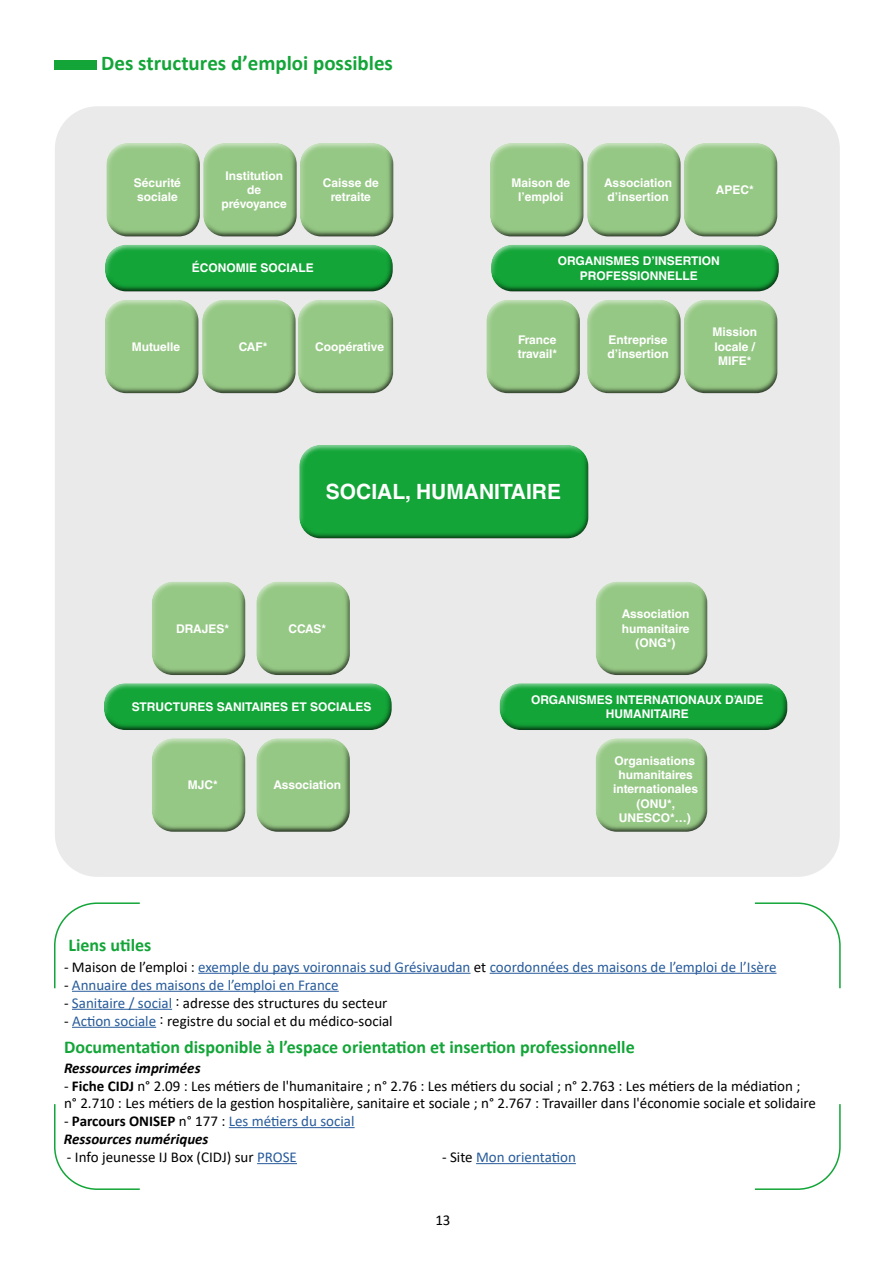
<style>
.page{position:relative;width:893px;height:1263px;background:#fff}
.page>*{position:absolute;margin:0;border:0;box-sizing:border-box;transform-origin:0 0}
.t1{font:700 21px "Calibri";color:#13a538}
.t2{font:700 21px "Helvetica LT Std";color:#fff}
.t3{font:700 18px "Calibri";color:#13a538}
.t4{font:15px/17.2px "Calibri";color:#000}
.t5{font:15px "Calibri";color:#275b9b}
.t6{font:italic 700 15px/18px "Calibri";color:#000}
.t7{font:700 12px/14.4px "Helvetica LT Std";color:#fff;text-align:center}
.s1{color:#000}
.s2{color:#275b9b}
.s3{font-weight:700}
.s4{font-weight:400;font-style:normal}
.s5{font-style:normal}
.s6{font-weight:400;font-style:normal;color:#275b9b}
</style>
<div class="page">
<div style="left:54px;top:60px;width:43px;height:10px;background:#13a538"></div>
<svg style="left:54px;top:902px;width:787px;height:288px"></svg>
<div style="left:55px;top:106px;width:785px;height:771px;background:#ebeaeb;border-radius:43px"></div>
<div style="left:106px;top:141px;width:95px;height:86px;background:#fff;opacity:.75"></div>
<div style="left:106px;top:147px;width:96px;height:90px;background:#000;opacity:.75"></div>
<div style="left:489px;top:141px;width:95px;height:86px;background:#fff;opacity:.75"></div>
<div style="left:489px;top:147px;width:96px;height:90px;background:#000;opacity:.75"></div>
<div style="left:588px;top:573px;width:120px;height:92px;background:#fff;opacity:.75"></div>
<div style="left:592px;top:585px;width:124px;height:97px;background:#000;opacity:.75"></div>
<div style="left:144px;top:573px;width:102px;height:92px;background:#fff;opacity:.75"></div>
<div style="left:148px;top:585px;width:106px;height:97px;background:#000;opacity:.75"></div>
<div style="left:203px;top:140px;width:95px;height:87px;background:#fff;opacity:.75"></div>
<div style="left:203px;top:147px;width:98px;height:91px;background:#000;opacity:.75"></div>
<div style="left:587px;top:140px;width:95px;height:87px;background:#fff;opacity:.75"></div>
<div style="left:587px;top:147px;width:98px;height:91px;background:#000;opacity:.75"></div>
<div style="left:248px;top:573px;width:103px;height:92px;background:#fff;opacity:.75"></div>
<div style="left:253px;top:585px;width:105px;height:99px;background:#000;opacity:.75"></div>
<div style="left:299px;top:140px;width:95px;height:87px;background:#fff;opacity:.75"></div>
<div style="left:299px;top:147px;width:96px;height:91px;background:#000;opacity:.75"></div>
<div style="left:675px;top:134px;width:103px;height:93px;background:#fff;opacity:.75"></div>
<div style="left:680px;top:147px;width:106px;height:98px;background:#000;opacity:.75"></div>
<div style="left:297px;top:297px;width:97px;height:87px;background:#fff;opacity:.75"></div>
<div style="left:297px;top:304px;width:101px;height:91px;background:#000;opacity:.75"></div>
<div style="left:675px;top:291px;width:103px;height:92px;background:#fff;opacity:.75"></div>
<div style="left:680px;top:304px;width:106px;height:98px;background:#000;opacity:.75"></div>
<div style="left:194px;top:291px;width:102px;height:92px;background:#fff;opacity:.75"></div>
<div style="left:199px;top:304px;width:105px;height:98px;background:#000;opacity:.75"></div>
<div style="left:586px;top:297px;width:95px;height:87px;background:#fff;opacity:.75"></div>
<div style="left:586px;top:304px;width:97px;height:91px;background:#000;opacity:.75"></div>
<div style="left:255px;top:736px;width:96px;height:86px;background:#fff;opacity:.75"></div>
<div style="left:255px;top:742px;width:101px;height:91px;background:#000;opacity:.75"></div>
<div style="left:104px;top:297px;width:95px;height:87px;background:#fff;opacity:.75"></div>
<div style="left:104px;top:304px;width:96px;height:91px;background:#000;opacity:.75"></div>
<div style="left:588px;top:730px;width:120px;height:92px;background:#fff;opacity:.75"></div>
<div style="left:592px;top:742px;width:123px;height:98px;background:#000;opacity:.75"></div>
<div style="left:143px;top:730px;width:103px;height:92px;background:#fff;opacity:.75"></div>
<div style="left:148px;top:742px;width:106px;height:98px;background:#000;opacity:.75"></div>
<div style="left:104px;top:243px;width:290px;height:39px;background:#fff;opacity:.75"></div>
<div style="left:104px;top:249px;width:290px;height:43px;background:#000;opacity:.75"></div>
<div style="left:490px;top:243px;width:290px;height:39px;background:#fff;opacity:.75"></div>
<div style="left:490px;top:249px;width:290px;height:43px;background:#000;opacity:.75"></div>
<div style="left:499px;top:681px;width:289px;height:40px;background:#fff;opacity:.75"></div>
<div style="left:499px;top:687px;width:289px;height:44px;background:#000;opacity:.75"></div>
<div style="left:103px;top:681px;width:289px;height:40px;background:#fff;opacity:.75"></div>
<div style="left:103px;top:687px;width:290px;height:44px;background:#000;opacity:.75"></div>
<div style="left:297px;top:443px;width:292px;height:86px;background:#fff;opacity:.75"></div>
<div style="left:297px;top:449px;width:293px;height:90px;background:#000;opacity:.75"></div>
<div style="left:478px;top:291px;width:103px;height:92px;background:#fff;opacity:.75"></div>
<div style="left:483px;top:304px;width:105px;height:98px;background:#000;opacity:.75"></div>
<h1 class="t1" style="left:101px;top:48px;width:293px">Des structures d’emploi possibles</h1>
<p class="t7" style="left:222px;top:168px;width:67px">Institution de prévoyance</p>
<p class="t7" style="left:604px;top:175px;width:69px;text-align:left">Association d’insertion</p>
<p class="t7" style="left:134px;top:175px;width:48px;text-align:left">Sécurité sociale</p>
<p class="t7" style="left:512px;top:175px;width:60px">Maison de l’emploi</p>
<p class="t7" style="left:323px;top:175px;width:58px">Caisse de retraite</p>
<p class="t7" style="left:716px;top:182px;width:40px">APEC*</p>
<p class="t7" style="left:192px;top:261px;width:124px">ÉCONOMIE SOCIALE</p>
<p class="t7" style="left:558px;top:254px;width:164px">ORGANISMES D’INSERTION<br>PROFESSIONNELLE</p>
<p class="t7" style="left:132px;top:339px;width:50px">Mutuelle</p>
<p class="t7" style="left:239px;top:339px;width:30px">CAF*</p>
<p class="t7" style="left:607px;top:332px;width:63px;text-align:left">Entreprise d’insertion</p>
<p class="t7" style="left:518px;top:332px;width:41px;text-align:left">France travail*</p>
<p class="t7" style="left:315px;top:339px;width:70px">Coopérative</p>
<p class="t7" style="left:712px;top:325px;width:46px">Mission locale /<br>MIFE*</p>
<h1 class="t2" style="left:326px;top:479px;width:237px">SOCIAL, HUMANITAIRE</h1>
<p class="t7" style="left:176px;top:621px;width:55px">DRAJES*</p>
<p class="t7" style="left:288px;top:621px;width:39px">CCAS*</p>
<p class="t7" style="left:132px;top:699px;width:241px">STRUCTURES SANITAIRES ET SOCIALES</p>
<p class="t7" style="left:188px;top:778px;width:31px">MJC*</p>
<p class="t7" style="left:273px;top:778px;width:69px">Association</p>
<p class="t7" style="left:622px;top:606px;width:69px">Association humanitaire (ONG*)</p>
<p class="t7" style="left:531px;top:692px;width:234px">ORGANISMES INTERNATIONAUX D’AIDE<br>HUMANITAIRE</p>
<p class="t7" style="left:613px;top:753px;width:86px">Organisations humanitaires internationales (ONU*,<br>UNESCO*…)</p>
<h2 class="t3" style="left:69px;top:932px;width:84px">Liens utiles</h2>
<p class="t5" style="left:64px;top:956px;width:714px"><span class="s1">- Maison de l’emploi :</span> exemple du pays voironnais sud Grésivaudan <span class="s1">et</span> coordonnées des maisons de l’emploi de l’Isère</p>
<p class="t5" style="left:64px;top:974px;width:276px"><span class="s1">-</span> Annuaire des maisons de l’emploi en France</p>
<p class="t4" style="left:64px;top:993px;width:325px">- <span class="s2">Sanitaire / social</span> : adresse des structures du secteur</p>
<p class="t4" style="left:64px;top:1011px;width:330px">- <span class="s2">Action sociale</span> : registre du social et du médico-social</p>
<h2 class="t3" style="left:64px;top:1034px;width:572px">Documentation disponible à l’espace orientation et insertion professionnelle</h2>
<p class="t6" style="left:64px;top:1059px;width:138px">Ressources imprimées</p>
<p class="t4" style="left:64px;top:1077px;width:754px">- <span class="s3">Fiche CIDJ</span> n° 2.09 : Les métiers de l'humanitaire ; n° 2.76 : Les métiers du social ; n° 2.763 : Les métiers de la médiation ; n° 2.710 : Les métiers de la gestion hospitalière, sanitaire et sociale ; n° 2.767 : Travailler dans l'économie sociale et solidaire</p>
<p class="t6" style="left:64px;top:1111px;width:292px"><span class="s4">-</span> <span class="s5">Parcours ONISEP</span> <span class="s4">n° 177 :</span> <span class="s6">Les métiers du social<br></span>Ressources numériques</p>
<p class="t4" style="left:67px;top:1148px;width:231px">- Info jeunesse IJ Box (CIDJ) sur <span class="s2">PROSE</span></p>
<p class="t5" style="left:442px;top:1146px;width:135px"><span class="s1">- Site</span> Mon orientation</p>
<p class="t4" style="left:435px;top:1211px;width:17px">13</p>
</div>
